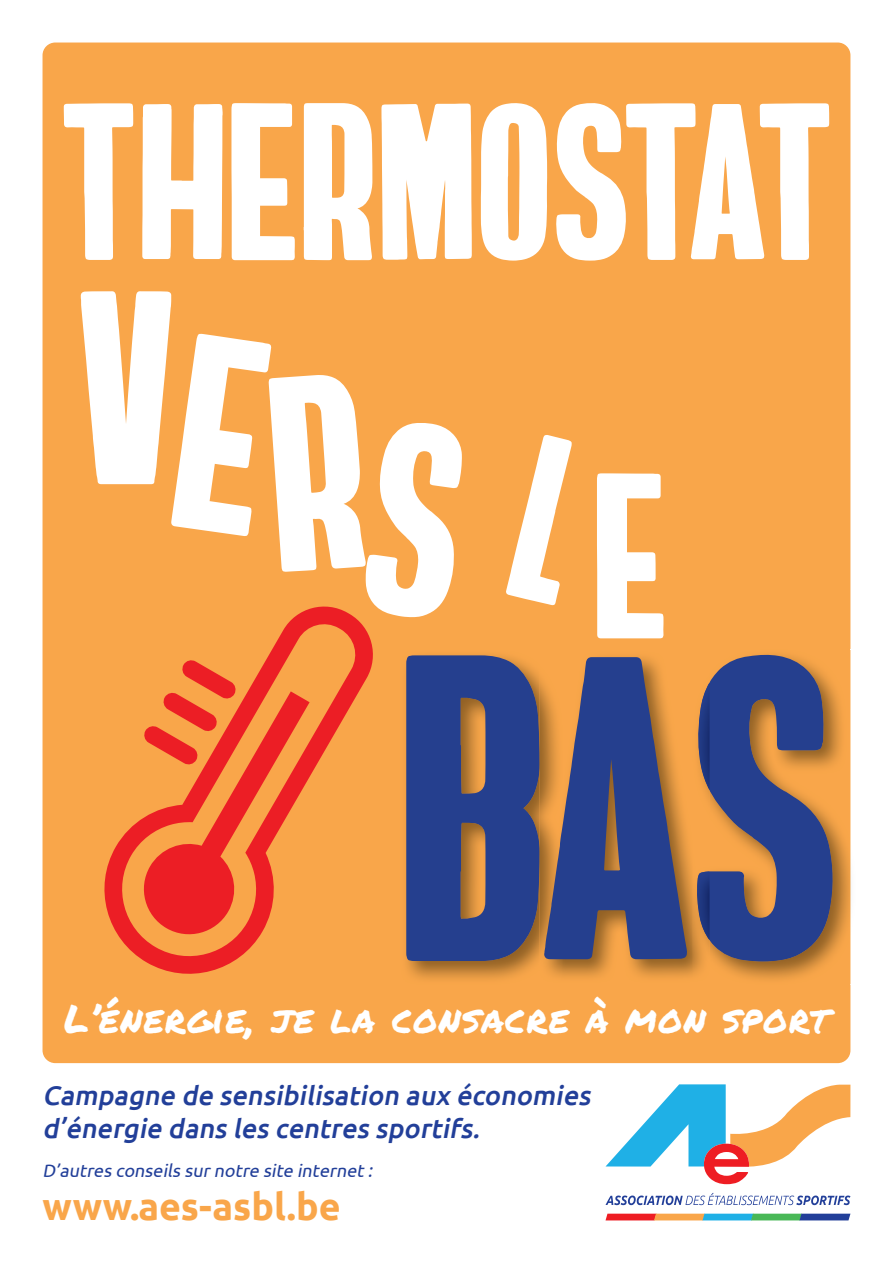
<style>
.page{position:relative;width:893px;height:1263px;background:#fff}
.page>*{position:absolute;margin:0;border:0;box-sizing:border-box;transform-origin:0 0}
.t1{font:39px "Permanent Marker";letter-spacing:.03em;color:#fff}
.t2{font:700 37.5px "Ubuntu";color:#f9a64a}
.t3{font:italic 500 27px/33px "Ubuntu";color:#223f99}
.t4{font:italic 18px "Ubuntu";color:#223f99}
</style>
<div class="page">
<div style="left:43px;top:43px;width:807px;height:1020px;background:#f9a64a;border-radius:13px"></div>
<svg style="left:64px;top:103px;width:765px;height:158px;fill:#fff"></svg>
<svg style="left:81px;top:291px;width:381px;height:326px"></svg>
<img style="left:717px;top:650px;width:134px;height:334px">
<svg style="left:709px;top:654px;width:125px;height:307px"></svg>
<svg style="left:506px;top:435px;width:66px;height:170px"></svg>
<svg style="left:597px;top:473px;width:66px;height:165px"></svg>
<img style="left:541px;top:848px;width:168px;height:132px">
<img style="left:697px;top:683px;width:12px;height:257px">
<svg style="left:406px;top:655px;width:281px;height:306px"></svg>
<svg style="left:605px;top:1193px;width:245px;height:12px"></svg>
<svg style="left:605px;top:1084px;width:245px;height:100px"></svg>
<svg style="left:605px;top:1214px;width:245px;height:6px"></svg>
<svg style="left:92px;top:600px;width:288px;height:374px"></svg>
<svg style="left:137px;top:659px;width:173px;height:282px"></svg>
<h1 class="t1" style="left:64px;top:990px;width:766px">L’énergie, je la consacre à mon sport</h1>
<p class="t3" style="left:43px;top:1078px;width:555px">Campagne de sensibilisation aux économies d’énergie dans les centres sportifs.</p>
<p class="t4" style="left:43px;top:1159px;width:335px">D’autres conseils sur notre site internet :</p>
<h2 class="t2" style="left:43px;top:1184px;width:300px">www.aes-asbl.be</h2>
</div>
